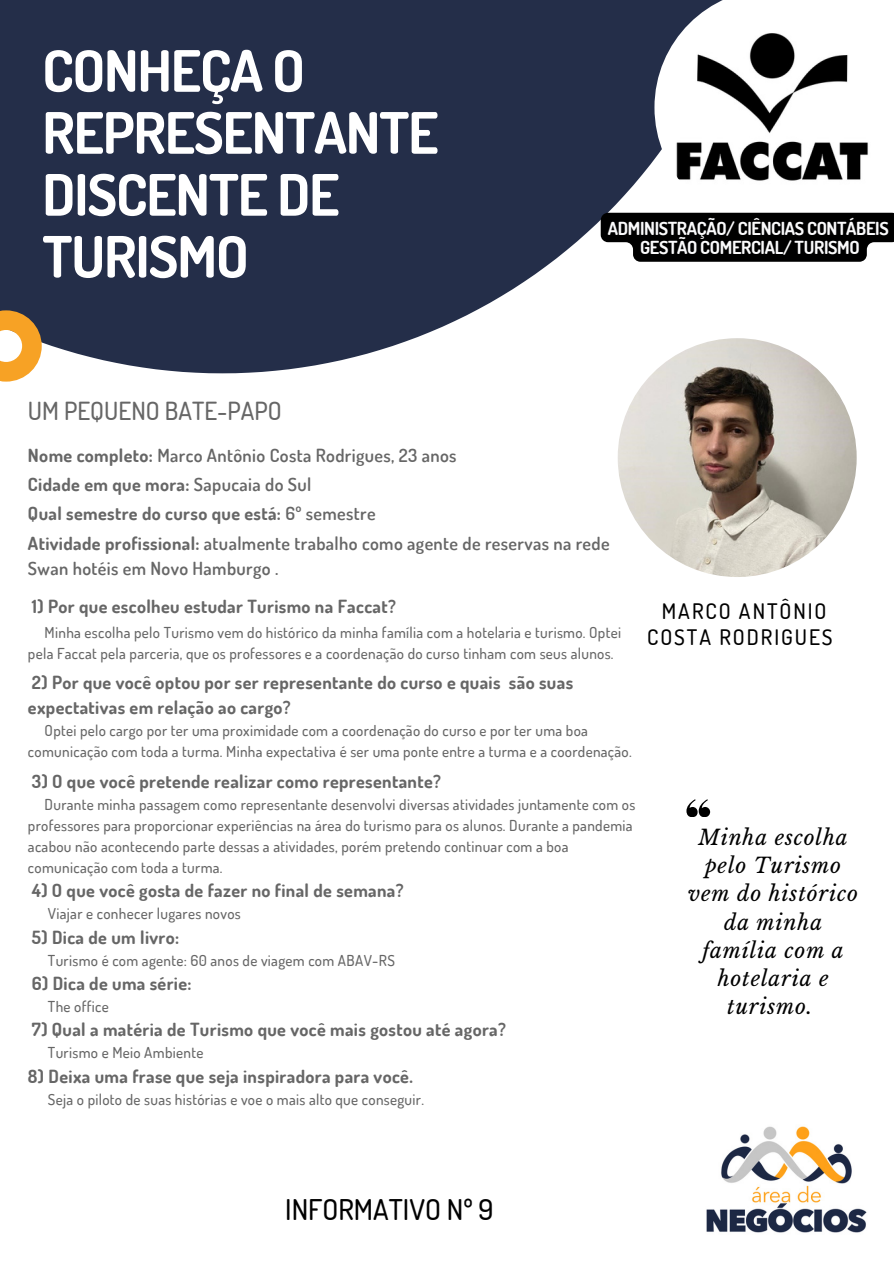
<style>
.page{position:relative;width:894px;height:1264px;background:#fff}
.page>*{position:absolute;margin:0;border:0;box-sizing:border-box;transform-origin:0 0}
.t1{font:700 57px/61.9px "Dosis";letter-spacing:-.02em;color:#fff}
.t2{font:500 28.5px "Dosis";color:#000}
.t3{font:500 24.9px "Dosis";color:#666}
.t4{font:500 21.45px "Dosis";letter-spacing:.09em;color:#000}
.t5{font:italic 20.85px/28.2px "Libre Baskerville";letter-spacing:.04em;color:#000;text-align:center}
.t6{font:700 18.15px/25.2px "Dosis";letter-spacing:.02em;color:#666}
.t7{font:600 18.15px/25.2px "Dosis";letter-spacing:.02em;color:#666}
.t8{font:700 18px "Dosis";letter-spacing:-.02em;color:#fafafb}
.t9{font:500 15.15px/21.1px "Dosis";letter-spacing:.02em;color:#666}
.s1{font-weight:700}
.s2{font-weight:600}
</style>
<div class="page">
<svg style="left:0;top:0;width:762px;height:373px;background:#434c63"></svg>
<svg style="left:686px;top:799px;width:24px;height:17px"></svg>
<img style="left:617px;top:338px;width:239px;height:239px;border-radius:50%">
<img style="left:706px;top:1126px;width:161px;height:107px">
<img style="left:654px;top:0;width:237px;height:213px">
<svg style="left:0;top:310px;width:42px;height:71px"></svg>
<svg style="left:600px;top:213px;width:293px;height:49px;background:#161616"></svg>
<p class="t1" style="left:42px;top:38px;width:397px">CONHEÇA O<br>REPRESENTANTE</p>
<p class="t1" style="left:42px;top:162px;width:298px">DISCENTE DE</p>
<p class="t1" style="left:42px;top:224px;width:208px">TURISMO</p>
<p class="t3" style="left:28px;top:395px;width:255px">UM PEQUENO BATE-PAPO</p>
<p class="t8" style="left:607px;top:216px;width:282px">ADMINISTRAÇÃO/ CIÊNCIAS CONTÁBEIS</p>
<p class="t8" style="left:640px;top:236px;width:221px">GESTÃO COMERCIAL/ TURISMO</p>
<p class="t7" style="left:28px;top:442px;width:430px"><span class="s1">Nome completo:</span> Marco Antônio Costa Rodrigues, 23 anos</p>
<p class="t6" style="left:28px;top:471px;width:285px">Cidade em que mora: <span class="s2">Sapucaia do Sul</span></p>
<p class="t6" style="left:28px;top:500px;width:349px">Qual semestre do curso que está: <span class="s2">6º semestre</span></p>
<p class="t7" style="left:28px;top:530px;width:583px"><span class="s1">Atividade profissional:</span> atualmente trabalho como agente de reservas na rede<br>Swan hotéis em Novo Hamburgo .</p>
<p class="t6" style="left:32px;top:593px;width:365px">1) Por que escolheu estudar Turismo na Faccat?</p>
<p class="t9" style="left:28px;top:621px;width:594px;text-indent:17px">Minha escolha pelo Turismo vem do histórico da minha família com a hotelaria e turismo. Optei pela Faccat pela parceria, que os professores e a coordenação do curso tinham com seus alunos.</p>
<p class="t6" style="left:28px;top:669px;width:546px">2) Por que você optou por ser representante do curso e quais são suas expectativas em relação ao cargo?</p>
<p class="t9" style="left:28px;top:719px;width:605px;text-indent:17px">Optei pelo cargo por ter uma proximidade com a coordenação do curso e por ter uma boa comunicação com toda a turma. Minha expectativa é ser uma ponte entre a turma e a coordenação.</p>
<p class="t6" style="left:32px;top:768px;width:410px">3) O que você pretende realizar como representante?</p>
<p class="t9" style="left:28px;top:793px;width:608px;text-indent:17px">Durante minha passagem como representante desenvolvi diversas atividades juntamente com os professores para proporcionar experiências na área do turismo para os alunos. Durante a pandemia acabou não acontecendo parte dessas a atividades, porém pretendo continuar com a boa comunicação com toda a turma.</p>
<p class="t6" style="left:32px;top:877px;width:373px">4) O que você gosta de fazer no final de semana?</p>
<p class="t9" style="left:48px;top:902px;width:194px">Viajar e conhecer lugares novos</p>
<p class="t6" style="left:32px;top:923px;width:149px">5) Dica de um livro:</p>
<p class="t9" style="left:48px;top:949px;width:348px">Turismo é com agente: 60 anos de viagem com ABAV-RS</p>
<p class="t6" style="left:32px;top:970px;width:161px">6) Dica de uma série:</p>
<p class="t9" style="left:48px;top:995px;width:62px">The office</p>
<p class="t6" style="left:32px;top:1016px;width:475px">7) Qual a matéria de Turismo que você mais gostou até agora?</p>
<p class="t9" style="left:48px;top:1041px;width:157px">Turismo e Meio Ambiente</p>
<p class="t6" style="left:28px;top:1062px;width:386px">8) Deixa uma frase que seja inspiradora para você.</p>
<p class="t9" style="left:48px;top:1088px;width:377px">Seja o piloto de suas histórias e voe o mais alto que conseguir.</p>
<p class="t4" style="left:661px;top:597px;width:166px">MARCO ANTÔNIO</p>
<p class="t4" style="left:647px;top:623px;width:187px">COSTA RODRIGUES</p>
<p class="t5" style="left:688px;top:823px;width:171px">Minha escolha pelo Turismo vem do histórico da minha família com a hotelaria e turismo.</p>
<p class="t2" style="left:285px;top:1190px;width:210px">INFORMATIVO Nº 9</p>
</div>
